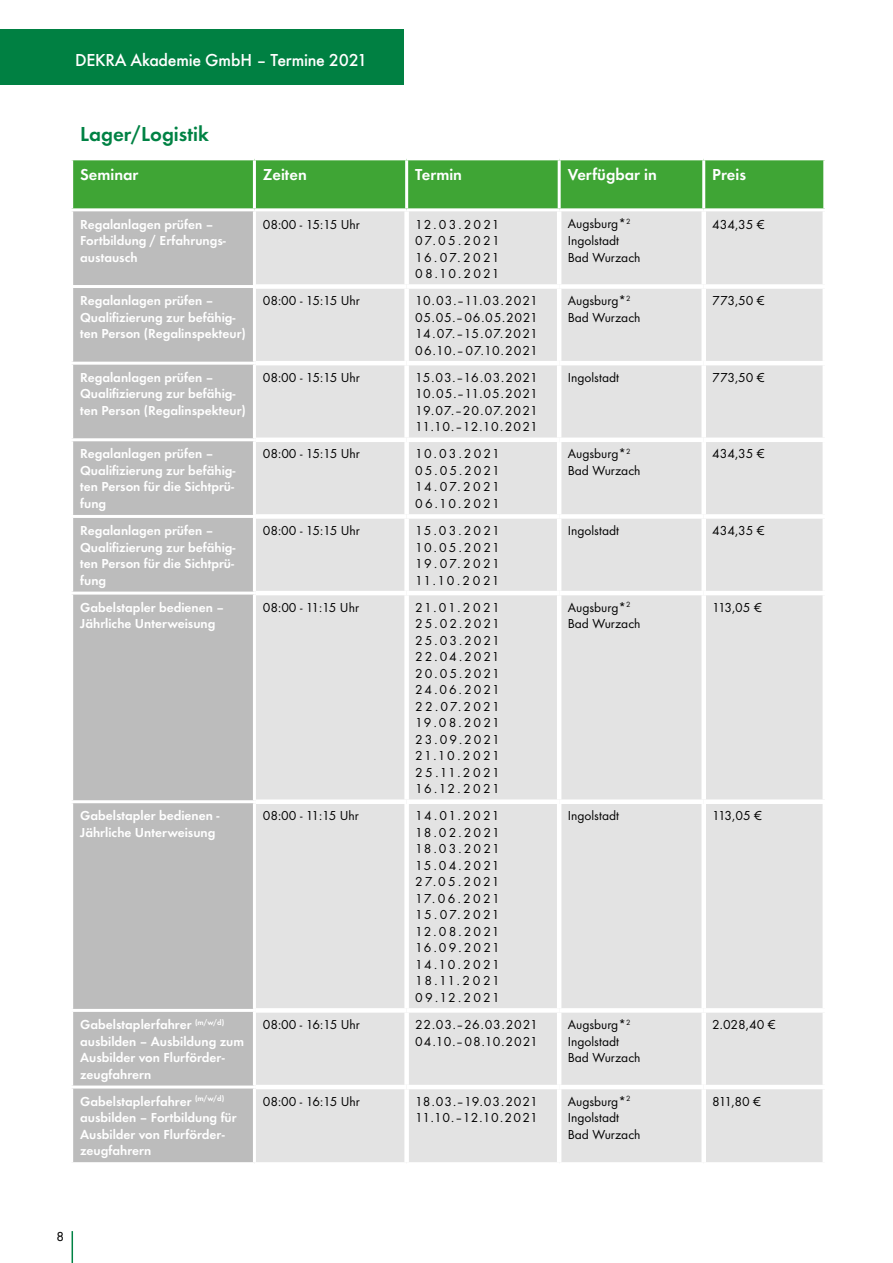
<style>
.page{position:relative;width:893px;height:1263px;background:#fff}
.page>*{position:absolute;margin:0;border:0;box-sizing:border-box;transform-origin:0 0}
.t1{font:21px "Futura TOT Dem";color:#008244}
.t2{font:500 18px "Futura TOT";letter-spacing:-.015em;color:#fff}
.t3{font:16.5px "Futura TOT Dem";color:#fff}
.t4{font:13.5px/16.5px "Futura TOT Boo";letter-spacing:.005em;color:#000;text-align:justify}
.t5{font:13.5px/16.5px "Futura TOT Dem";color:#fff}
.t6{font:13.5px/16.5px "Futura TOT Boo";letter-spacing:.06em;color:#000}
.t7{font:13.5px/16.5px "Futura TOT Boo";letter-spacing:.045em;color:#000}
.t8{font:500 12px "Futura Com";color:#000}
</style>
<div class="page">
<hr style="left:72px;top:1231px;width:1px;height:32px;background:#008244">
<div style="left:0;top:30px;width:404px;height:55px;background:#008042"></div>
<div style="left:73px;top:160px;width:750px;height:48px;background:#3fa535"></div>
<div style="left:73px;top:211px;width:180px;height:951px;background:#bcbcbc"></div>
<div style="left:256px;top:211px;width:567px;height:951px;background:#e3e3e3"></div>
<hr style="left:405px;top:160px;width:3px;height:48px;background:#fff">
<hr style="left:558px;top:160px;width:3px;height:48px;background:#fff">
<hr style="left:702px;top:160px;width:3px;height:48px;background:#fff">
<hr style="left:70px;top:285px;width:186px;height:3px;background:#fff">
<hr style="left:70px;top:362px;width:186px;height:3px;background:#fff">
<hr style="left:70px;top:438px;width:186px;height:3px;background:#fff">
<hr style="left:70px;top:515px;width:186px;height:3px;background:#fff">
<hr style="left:70px;top:592px;width:186px;height:3px;background:#fff">
<hr style="left:70px;top:800px;width:186px;height:3px;background:#fff">
<hr style="left:70px;top:1085px;width:186px;height:3px;background:#fff">
<div style="left:404px;top:211px;width:5px;height:73px;background:#fff"></div>
<hr style="left:557px;top:211px;width:4px;height:73px;background:#fff">
<div style="left:701px;top:211px;width:5px;height:73px;background:#fff"></div>
<div style="left:256px;top:284px;width:151px;height:5px;background:#fff"></div>
<div style="left:407px;top:284px;width:152px;height:5px;background:#fff"></div>
<div style="left:404px;top:289px;width:5px;height:72px;background:#fff"></div>
<div style="left:559px;top:284px;width:145px;height:5px;background:#fff"></div>
<hr style="left:557px;top:289px;width:4px;height:72px;background:#fff">
<div style="left:704px;top:284px;width:123px;height:5px;background:#fff"></div>
<div style="left:701px;top:289px;width:5px;height:72px;background:#fff"></div>
<hr style="left:256px;top:361px;width:151px;height:4px;background:#fff">
<hr style="left:407px;top:361px;width:152px;height:4px;background:#fff">
<div style="left:404px;top:365px;width:5px;height:72px;background:#fff"></div>
<hr style="left:559px;top:361px;width:145px;height:4px;background:#fff">
<hr style="left:557px;top:365px;width:4px;height:72px;background:#fff">
<hr style="left:704px;top:361px;width:123px;height:4px;background:#fff">
<div style="left:701px;top:365px;width:5px;height:72px;background:#fff"></div>
<div style="left:256px;top:437px;width:151px;height:5px;background:#fff"></div>
<div style="left:407px;top:437px;width:152px;height:5px;background:#fff"></div>
<div style="left:404px;top:442px;width:5px;height:72px;background:#fff"></div>
<div style="left:559px;top:437px;width:145px;height:5px;background:#fff"></div>
<hr style="left:557px;top:442px;width:4px;height:72px;background:#fff">
<div style="left:704px;top:437px;width:123px;height:5px;background:#fff"></div>
<div style="left:701px;top:442px;width:5px;height:72px;background:#fff"></div>
<div style="left:256px;top:514px;width:151px;height:5px;background:#fff"></div>
<div style="left:407px;top:514px;width:152px;height:5px;background:#fff"></div>
<div style="left:404px;top:519px;width:5px;height:72px;background:#fff"></div>
<div style="left:559px;top:514px;width:145px;height:5px;background:#fff"></div>
<hr style="left:557px;top:519px;width:4px;height:72px;background:#fff">
<div style="left:704px;top:514px;width:123px;height:5px;background:#fff"></div>
<div style="left:701px;top:519px;width:5px;height:72px;background:#fff"></div>
<hr style="left:256px;top:591px;width:151px;height:4px;background:#fff">
<hr style="left:407px;top:591px;width:152px;height:4px;background:#fff">
<div style="left:404px;top:595px;width:5px;height:204px;background:#fff"></div>
<hr style="left:559px;top:591px;width:145px;height:4px;background:#fff">
<hr style="left:557px;top:595px;width:4px;height:204px;background:#fff">
<hr style="left:704px;top:591px;width:123px;height:4px;background:#fff">
<div style="left:701px;top:595px;width:5px;height:204px;background:#fff"></div>
<div style="left:256px;top:799px;width:151px;height:5px;background:#fff"></div>
<div style="left:407px;top:799px;width:152px;height:5px;background:#fff"></div>
<div style="left:404px;top:804px;width:5px;height:204px;background:#fff"></div>
<div style="left:559px;top:799px;width:145px;height:5px;background:#fff"></div>
<hr style="left:557px;top:804px;width:4px;height:204px;background:#fff">
<div style="left:704px;top:799px;width:123px;height:5px;background:#fff"></div>
<div style="left:701px;top:804px;width:5px;height:204px;background:#fff"></div>
<div style="left:404px;top:1013px;width:5px;height:72px;background:#fff"></div>
<hr style="left:557px;top:1013px;width:4px;height:72px;background:#fff">
<div style="left:701px;top:1013px;width:5px;height:72px;background:#fff"></div>
<hr style="left:256px;top:1085px;width:151px;height:4px;background:#fff">
<hr style="left:407px;top:1085px;width:152px;height:4px;background:#fff">
<div style="left:404px;top:1089px;width:5px;height:73px;background:#fff"></div>
<hr style="left:559px;top:1085px;width:145px;height:4px;background:#fff">
<hr style="left:557px;top:1089px;width:4px;height:73px;background:#fff">
<div style="left:701px;top:1089px;width:5px;height:73px;background:#fff"></div>
<hr style="left:253px;top:160px;width:3px;height:48px;background:#fff">
<div style="left:704px;top:1008px;width:123px;height:5px;background:#fff"></div>
<hr style="left:704px;top:1085px;width:123px;height:4px;background:#fff">
<div style="left:256px;top:1008px;width:151px;height:5px;background:#fff"></div>
<div style="left:407px;top:1008px;width:152px;height:5px;background:#fff"></div>
<div style="left:559px;top:1008px;width:145px;height:5px;background:#fff"></div>
<hr style="left:70px;top:1009px;width:186px;height:3px;background:#fff">
<h2 class="t2" style="left:75px;top:50px;width:294px">DEKRA Akademie GmbH – Termine 2021</h2>
<h1 class="t1" style="left:80px;top:122px;width:130px">Lager/Logistik</h1>
<p class="t3" style="left:80px;top:164px;width:60px">Seminar</p>
<p class="t3" style="left:263px;top:164px;width:45px">Zeiten</p>
<p class="t3" style="left:415px;top:164px;width:48px">Termin</p>
<p class="t3" style="left:568px;top:164px;width:91px">Verfügbar in</p>
<p class="t3" style="left:712px;top:164px;width:35px">Preis</p>
<p class="t5" style="left:80px;top:216px;width:147px">Regalanlagen prüfen –<br>Fortbildung / Erfahrungs&shy;austausch</p>
<p class="t4" style="left:263px;top:216px;width:98px">08:00 - 15:15 Uhr</p>
<p class="t4" style="left:415px;top:216px;width:86px">12.03.2021<br>07.05.2021<br>16.07.2021<br>08.10.2021</p>
<p class="t4" style="left:568px;top:216px;width:74px;text-align:left">Augsburg*<sup>2<br></sup>Ingolstadt<br>Bad Wurzach</p>
<p class="t4" style="left:712px;top:216px;width:54px">434,35 €</p>
<p class="t5" style="left:80px;top:292px;width:167px">Regalanlagen prüfen –<br>Qualifizierung zur befähig&shy;ten Person (Regalinspekteur)</p>
<p class="t4" style="left:263px;top:292px;width:98px">08:00 - 15:15 Uhr</p>
<p class="t4" style="left:415px;top:292px;width:124px">10.03.–11.03.2021<br>05.05.–06.05.2021<br>14.07.–15.07.2021<br>06.10.–07.10.2021</p>
<p class="t4" style="left:568px;top:292px;width:74px">Augsburg*<sup>2<br></sup>Bad Wurzach</p>
<p class="t4" style="left:712px;top:292px;width:54px">773,50 €</p>
<p class="t5" style="left:80px;top:369px;width:167px">Regalanlagen prüfen –<br>Qualifizierung zur befähig&shy;ten Person (Regalinspekteur)</p>
<p class="t4" style="left:263px;top:369px;width:98px">08:00 - 15:15 Uhr</p>
<p class="t4" style="left:415px;top:369px;width:124px">15.03.–16.03.2021<br>10.05.–11.05.2021<br>19.07.–20.07.2021<br>11.10.–12.10.2021</p>
<p class="t4" style="left:568px;top:369px;width:53px">Ingolstadt</p>
<p class="t4" style="left:712px;top:369px;width:54px">773,50 €</p>
<p class="t5" style="left:80px;top:446px;width:157px">Regalanlagen prüfen –<br>Qualifizierung zur befähig&shy;ten Person für die Sichtprü&shy;fung</p>
<p class="t4" style="left:263px;top:446px;width:98px">08:00 - 15:15 Uhr</p>
<p class="t4" style="left:415px;top:446px;width:86px">10.03.2021<br>05.05.2021<br>14.07.2021<br>06.10.2021</p>
<p class="t4" style="left:568px;top:446px;width:74px">Augsburg*<sup>2<br></sup>Bad Wurzach</p>
<p class="t4" style="left:712px;top:446px;width:54px">434,35 €</p>
<p class="t5" style="left:80px;top:522px;width:157px">Regalanlagen prüfen –<br>Qualifizierung zur befähig&shy;ten Person für die Sichtprü&shy;fung</p>
<p class="t4" style="left:263px;top:522px;width:98px">08:00 - 15:15 Uhr</p>
<p class="t4" style="left:415px;top:522px;width:86px">15.03.2021<br>10.05.2021<br>19.07.2021<br>11.10.2021</p>
<p class="t4" style="left:568px;top:522px;width:53px">Ingolstadt</p>
<p class="t4" style="left:712px;top:522px;width:54px">434,35 €</p>
<p class="t5" style="left:80px;top:599px;width:145px">Gabelstapler bedienen –<br>Jährliche Unterweisung</p>
<p class="t4" style="left:263px;top:599px;width:98px">08:00 - 11:15 Uhr</p>
<p class="t4" style="left:415px;top:599px;width:86px">21.01.2021<br>25.02.2021<br>25.03.2021<br>22.04.2021<br>20.05.2021<br>24.06.2021<br>22.07.2021<br>19.08.2021<br>23.09.2021<br>21.10.2021<br>25.11.2021<br>16.12.2021</p>
<p class="t4" style="left:568px;top:599px;width:74px">Augsburg*<sup>2<br></sup>Bad Wurzach</p>
<p class="t4" style="left:712px;top:599px;width:51px">113,05 €</p>
<p class="t5" style="left:80px;top:807px;width:141px">Gabelstapler bedienen -<br>Jährliche Unterweisung</p>
<p class="t4" style="left:263px;top:807px;width:98px">08:00 - 11:15 Uhr</p>
<p class="t4" style="left:415px;top:807px;width:86px">14.01.2021<br>18.02.2021<br>18.03.2021<br>15.04.2021<br>27.05.2021<br>17.06.2021<br>15.07.2021<br>12.08.2021<br>16.09.2021<br>14.10.2021<br>18.11.2021<br>09.12.2021</p>
<p class="t4" style="left:568px;top:807px;width:53px">Ingolstadt</p>
<p class="t4" style="left:712px;top:807px;width:51px">113,05 €</p>
<p class="t5" style="left:80px;top:1016px;width:165px">Gabelstaplerfahrer <sup>(m/w/d) </sup>ausbilden – Ausbildung zum<br>Ausbilder von Flurförder&shy;zeugfahrern</p>
<p class="t4" style="left:263px;top:1016px;width:98px">08:00 - 16:15 Uhr</p>
<p class="t6" style="left:415px;top:1016px;width:124px">22.03.–26.03.2021<br>04.10.–08.10.2021</p>
<p class="t4" style="left:568px;top:1016px;width:74px;text-align:left">Augsburg*<sup>2<br></sup>Ingolstadt<br>Bad Wurzach</p>
<p class="t4" style="left:712px;top:1016px;width:65px">2.028,40 €</p>
<p class="t5" style="left:80px;top:1093px;width:158px">Gabelstaplerfahrer <sup>(m/w/d) </sup>ausbilden – Fortbildung für<br>Ausbilder von Flurförder&shy;zeugfahrern</p>
<p class="t4" style="left:263px;top:1093px;width:98px">08:00 - 16:15 Uhr</p>
<p class="t7" style="left:415px;top:1093px;width:124px">18.03.–19.03.2021<br>11.10.–12.10.2021</p>
<p class="t4" style="left:568px;top:1093px;width:74px;text-align:left">Augsburg*<sup>2<br></sup>Ingolstadt<br>Bad Wurzach</p>
<p class="t4" style="left:712px;top:1093px;width:50px">811,80 €</p>
<p class="t8" style="left:57px;top:1227px;width:8px">8</p>
</div>
